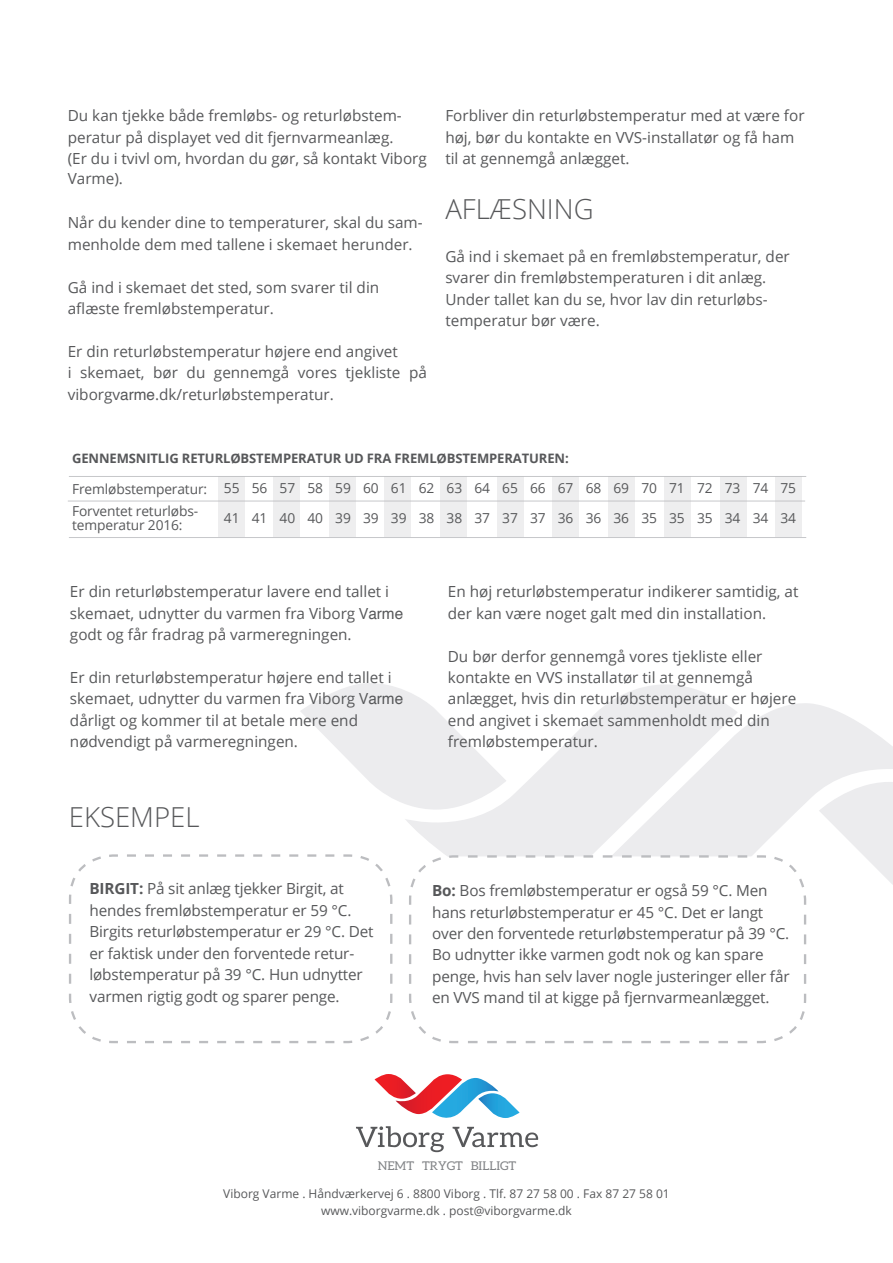
<style>
.page{position:relative;width:893px;height:1263px;background:#fff}
.page>*{position:absolute;margin:0;border:0;box-sizing:border-box;transform-origin:0 0}
.t1{font:300 27.6px "Open Sans";color:#57585a}
.t2{font:15.3px/21.5px "Open Sans";color:#57585a}
.t3{font:13.8px/22.5px "Open Sans";letter-spacing:-.01em;color:#57585a}
.t4{font:700 13.05px "Open Sans";letter-spacing:-.01em;color:#57585a}
.t5{font:12px/16.5px "Open Sans";color:#57585a;text-align:center}
.t6{font:12px "Aleo";color:#808285}
.s1{font-family:"Helvetica"}
.s2{font-weight:700}
</style>
<div class="page">
<svg style="left:405px;top:684px;width:314px;height:170px;fill:#ececee"></svg>
<svg style="left:300px;top:683px;width:206px;height:127px"></svg>
<svg style="left:587px;top:700px;width:306px;height:154px;fill:#ececee"></svg>
<svg style="left:819px;top:781px;width:74px;height:104px"></svg>
<svg style="left:356px;top:1074px;width:182px;height:78px"></svg>
<div style="left:219px;top:476px;width:26px;height:61px;background:#eeeeef"></div>
<div style="left:274px;top:476px;width:26px;height:61px;background:#eeeeef"></div>
<div style="left:329px;top:476px;width:26px;height:61px;background:#eeeeef"></div>
<div style="left:384px;top:476px;width:26px;height:61px;background:#eeeeef"></div>
<div style="left:441px;top:476px;width:26px;height:61px;background:#eeeeef"></div>
<div style="left:497px;top:476px;width:26px;height:61px;background:#eeeeef"></div>
<div style="left:552px;top:476px;width:26px;height:61px;background:#eeeeef"></div>
<div style="left:608px;top:476px;width:26px;height:61px;background:#eeeeef"></div>
<div style="left:665px;top:476px;width:26px;height:61px;background:#eeeeef"></div>
<div style="left:721px;top:476px;width:26px;height:61px;background:#eeeeef"></div>
<div style="left:776px;top:476px;width:26px;height:61px;background:#eeeeef"></div>
<hr style="left:68px;top:501px;width:737px;height:1px;background:#bcbdc0">
<hr style="left:69px;top:476px;width:737px;height:1px;background:#bcbdc0">
<hr style="left:69px;top:537px;width:737px;height:1px;background:#bcbdc0">
<svg style="left:69px;top:854px;width:324px;height:190px"></svg>
<svg style="left:409px;top:854px;width:398px;height:190px"></svg>
<p class="t2" style="left:68px;top:105px;width:361px">Du kan tjekke både fremløbs- og returløbstem&shy;peratur på displayet ved dit fjernvarmeanlæg.<br>(Er du i tvivl om, hvordan du gør, så kontakt Viborg Varme).</p>
<p class="t2" style="left:68px;top:212px;width:356px">Når du kender dine to temperaturer, skal du sam&shy;menholde dem med tallene i skemaet herunder.</p>
<p class="t2" style="left:68px;top:276px;width:313px">Gå ind i skemaet det sted, som svarer til din aflæste fremløbstemperatur.</p>
<p class="t2" style="left:68px;top:340px;width:361px">Er din returløbstemperatur højere end angivet<br>i skemaet, bør du gennemgå vores tjekliste på viborgv<span class="s1">arme</span>.dk/returløbstemperatur.</p>
<p class="t2" style="left:445px;top:105px;width:361px">Forbliver din returløbstemperatur med at være for høj, bør du kontakte en VVS-installatør og få ham til at gennemgå anlægget.</p>
<h1 class="t1" style="left:445px;top:190px;width:150px">AFLÆSNING</h1>
<p class="t2" style="left:445px;top:245px;width:346px">Gå ind i skemaet på en fremløbstemperatur, der svarer din fremløbstemperaturen i dit anlæg.<br>Under tallet kan du se, hvor lav din returløbs&shy;temperatur bør være.</p>
<p class="t4" style="left:72px;top:449px;width:498px">GENNEMSNITLIG RETURLØBSTEMPERATUR UD FRA FREMLØBSTEMPERATUREN:</p>
<p class="t3" style="left:72px;top:477px;width:137px">Fremløbstemperatur:<br>Forventet returløbs-</p>
<p class="t3" style="left:72px;top:514px;width:112px">temperatur 2016:</p>
<p class="t3" style="left:363px;top:476px;width:17px">60</p>
<p class="t3" style="left:363px;top:507px;width:17px">39</p>
<p class="t3" style="left:252px;top:476px;width:17px">56</p>
<p class="t3" style="left:252px;top:507px;width:17px">41</p>
<p class="t3" style="left:307px;top:476px;width:17px">58</p>
<p class="t3" style="left:307px;top:507px;width:17px">40</p>
<p class="t3" style="left:335px;top:476px;width:17px">59</p>
<p class="t3" style="left:335px;top:507px;width:17px">39</p>
<p class="t3" style="left:391px;top:476px;width:17px">61</p>
<p class="t3" style="left:391px;top:507px;width:17px">39</p>
<p class="t3" style="left:419px;top:476px;width:17px">62</p>
<p class="t3" style="left:419px;top:507px;width:17px">38</p>
<p class="t3" style="left:447px;top:476px;width:17px">63</p>
<p class="t3" style="left:447px;top:507px;width:17px">38</p>
<p class="t3" style="left:474px;top:476px;width:17px">64</p>
<p class="t3" style="left:474px;top:507px;width:17px">37</p>
<p class="t3" style="left:502px;top:476px;width:17px">65</p>
<p class="t3" style="left:502px;top:507px;width:17px">37</p>
<p class="t3" style="left:530px;top:476px;width:17px">66</p>
<p class="t3" style="left:530px;top:507px;width:17px">37</p>
<p class="t3" style="left:558px;top:476px;width:17px">67</p>
<p class="t3" style="left:558px;top:507px;width:17px">36</p>
<p class="t3" style="left:224px;top:476px;width:17px">55</p>
<p class="t3" style="left:224px;top:507px;width:17px">41</p>
<p class="t3" style="left:280px;top:476px;width:17px">57</p>
<p class="t3" style="left:280px;top:507px;width:17px">40</p>
<p class="t3" style="left:586px;top:476px;width:17px">68</p>
<p class="t3" style="left:586px;top:507px;width:17px">36</p>
<p class="t3" style="left:614px;top:476px;width:17px">69</p>
<p class="t3" style="left:614px;top:507px;width:17px">36</p>
<p class="t3" style="left:641px;top:476px;width:17px">70</p>
<p class="t3" style="left:641px;top:507px;width:17px">35</p>
<p class="t3" style="left:669px;top:476px;width:17px">71</p>
<p class="t3" style="left:669px;top:507px;width:17px">35</p>
<p class="t3" style="left:697px;top:476px;width:17px">72</p>
<p class="t3" style="left:697px;top:507px;width:17px">35</p>
<p class="t3" style="left:725px;top:476px;width:17px">73</p>
<p class="t3" style="left:725px;top:507px;width:17px">34</p>
<p class="t3" style="left:753px;top:476px;width:17px">74</p>
<p class="t3" style="left:753px;top:507px;width:17px">34</p>
<p class="t3" style="left:781px;top:476px;width:17px">75</p>
<p class="t3" style="left:781px;top:507px;width:17px">34</p>
<p class="t2" style="left:70px;top:581px;width:335px">Er din returløbstemperatur lavere end tallet i skemaet, udnytter du varmen fra Viborg V<span class="s1">arme </span>godt og får fradrag på varmeregningen.</p>
<p class="t2" style="left:70px;top:666px;width:335px">Er din returløbstemperatur højere end tallet i skemaet, udnytter du varmen fra Viborg V<span class="s1">arme </span>dårligt og kommer til at betale mere end nødvendigt på varmeregningen.</p>
<h1 class="t1" style="left:69px;top:798px;width:132px">EKSEMPEL</h1>
<p class="t2" style="left:448px;top:581px;width:352px">En høj returløbstemperatur indikerer samtidig, at der kan være noget galt med din installation.</p>
<p class="t2" style="left:448px;top:645px;width:350px">Du bør derfor gennemgå vores tjekliste eller kontakte en VVS installatør til at gennemgå anlægget, hvis din returløbstemperatur er højere end angivet i skemaet sammenholdt med din fremløbstemperatur.</p>
<p class="t2" style="left:89px;top:878px;width:286px"><span class="s2">BIRGIT:</span> På sit anlæg tjekker Birgit, at hendes fremløbstemperatur er 59 °C.<br>Birgits returløbstemperatur er 29 °C. Det er faktisk under den forventede retur&shy;løbstemperatur på 39 °C. Hun udnytter varmen rigtig godt og sparer penge.</p>
<p class="t2" style="left:432px;top:879px;width:359px"><span class="s2">Bo:</span> Bos fremløbstemperatur er også 59 °C. Men hans returløbstemperatur er 45 °C. Det er langt over den forventede returløbstemperatur på 39 °C.<br>Bo udnytter ikke varmen godt nok og kan spare penge, hvis han selv laver nogle justeringer eller får en VVS mand til at kigge på fjernvarmeanlægget.</p>
<p class="t6" style="left:378px;top:1159px;width:140px">NEMT TRYGT BILLIGT</p>
<p class="t5" style="left:223px;top:1185px;width:448px">Viborg Varme . Håndværkervej 6 . 8800 Viborg . Tlf. 87 27 58 00 . Fax 87 27 58 01 www.viborgvarme.dk . post@viborgvarme.dk</p>
</div>
